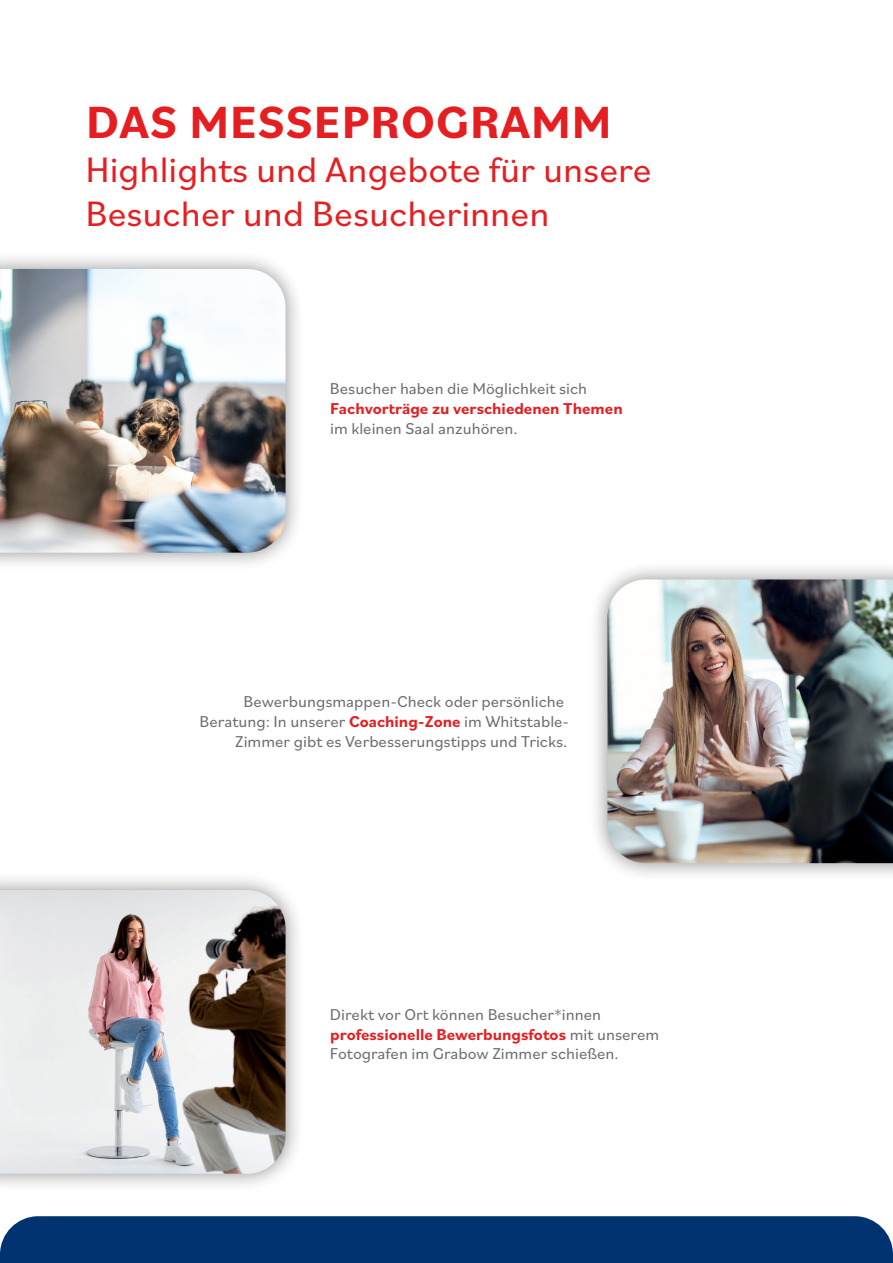
<style>
.page{position:relative;width:893px;height:1263px;background:#fff}
.page>*{position:absolute;margin:0;border:0;box-sizing:border-box;transform-origin:0 0}
.t1{font:700 47.25px "Bilo";letter-spacing:.02em;color:#e51f21}
.t2{font:37.05px/44.4px "Bilo";color:#e51f21}
.t3{font:16.5px/19.8px "Bilo";color:#6c6d70}
.t4{font:700 16.5px "Bilo";color:#e51f21}
.s1{font-weight:700;color:#e51f21}
</style>
<div class="page">
<div style="left:0;top:1216px;width:893px;height:47px;background:#013371"></div>
<div style="left:0;top:250px;width:304px;height:321px;background:#231f20;opacity:.5"></div>
<img style="left:0;top:269px;width:286px;height:284px">
<div style="left:589px;top:561px;width:304px;height:321px;background:#231f20;opacity:.5"></div>
<img style="left:607px;top:579px;width:286px;height:284px">
<div style="left:0;top:871px;width:304px;height:321px;background:#231f20;opacity:.5"></div>
<img style="left:0;top:890px;width:286px;height:284px">
<h1 class="t1" style="left:86px;top:89px;width:527px">DAS MESSEPROGRAMM</h1>
<h2 class="t2" style="left:85px;top:146px;width:568px">Highlights und Angebote für unsere<br>Besucher und Besucherinnen</h2>
<p class="t3" style="left:330px;top:378px;width:259px">Besucher haben die Möglichkeit sich</p>
<p class="t4" style="left:330px;top:397px;width:294px">Fachvorträge zu verschiedenen Themen</p>
<p class="t3" style="left:330px;top:418px;width:189px">im kleinen Saal anzuhören.</p>
<p class="t3" style="left:244px;top:691px;width:322px">Bewerbungsmappen-Check oder persönliche</p>
<p class="t3" style="left:200px;top:711px;width:371px">Beratung: In unserer <span class="s1">Coaching-Zone</span> im Whitstable-</p>
<p class="t3" style="left:235px;top:730px;width:334px">Zimmer gibt es Verbesserungstipps und Tricks.</p>
<p class="t3" style="left:330px;top:1004px;width:331px">Direkt vor Ort können Besucher*innen <span class="s1">professionelle Bewerbungsfotos</span> mit unserem<br>Fotografen im Grabow Zimmer schießen.</p>
</div>
